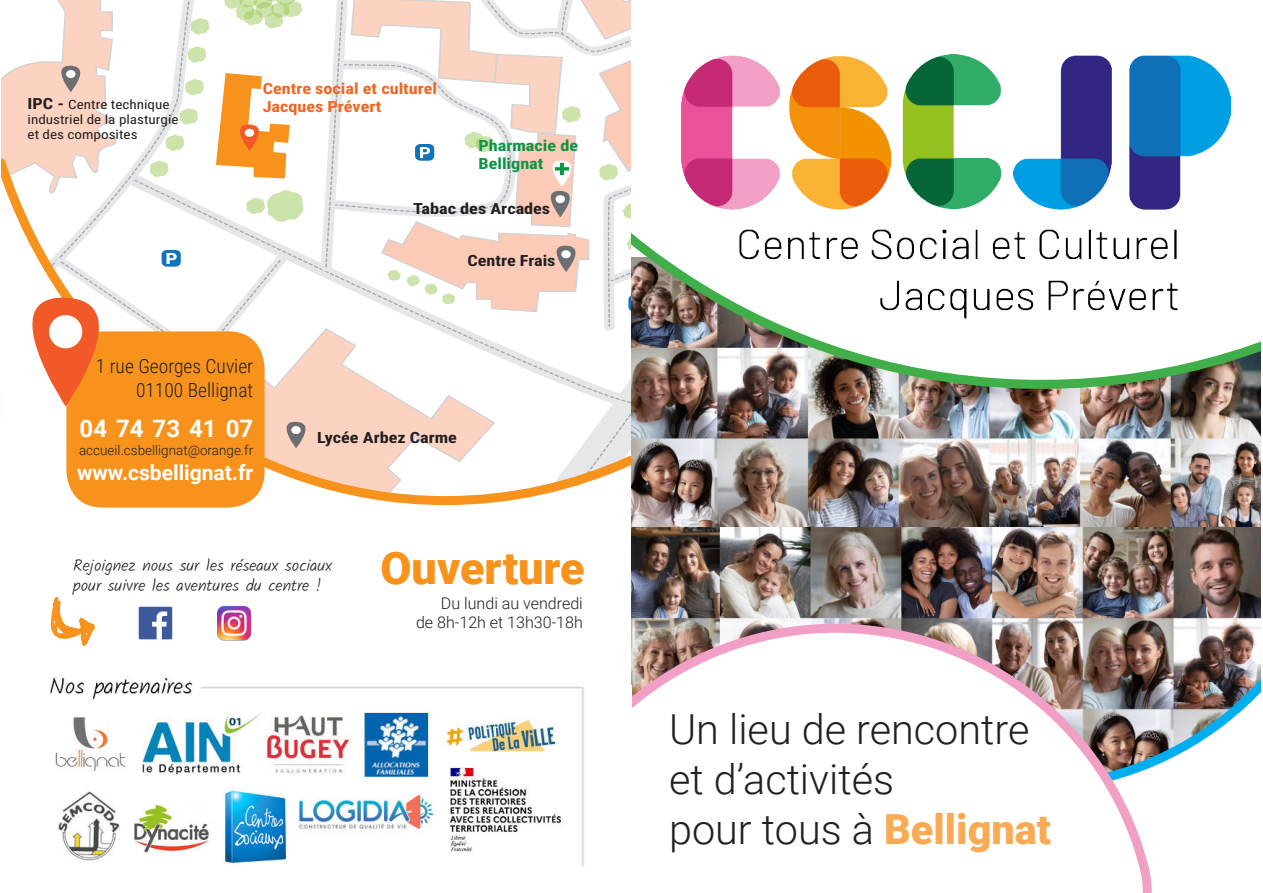
<style>
.page{position:relative;width:1263px;height:893px;background:#fff}
.page>*{position:absolute;margin:0;border:0;box-sizing:border-box;transform-origin:0 0}
.t1{font:900 45px "Roboto";color:#f7931d}
.t2{font:300 41.4px/49.7px "Roboto";color:#231f20}
.t3{font:700 24px "Roboto";color:#fff}
.t4{font:700 21px "Roboto";color:#fff}
.t5{font:300 19.5px/23.4px "Roboto Condensed";color:#231f20;text-align:right}
.t6{font:300 16.5px/19.8px "Kalam";color:#231f20}
.t7{font:300 16.05px/19.2px "Roboto";color:#231f20;text-align:right}
.t8{font:700 15.45px "Roboto Condensed";color:#231f20;scale:1.18 1}
.t9{font:700 15.45px/18.5px "Roboto Condensed";color:#f36421;scale:1.18 1}
.t10{font:700 15.45px/18.5px "Roboto Condensed";color:#0d9344;scale:1.18 1}
.t11{font:300 13.5px "Roboto";color:#231f20}
.t12{font:12.9px/15.5px "Roboto Condensed";color:#231f20;scale:1.18 1}
.s1{font-weight:700;font-size:15.45px}
.s2{font-weight:900;color:#f9aa53}
</style>
<div class="page">
<img style="left:631px;top:393px;width:630px;height:226px">
<img style="left:1161px;top:619px;width:100px;height:144px">
<svg style="left:631px;top:610px;width:530px;height:283px"></svg>
<img style="left:631px;top:93px;width:630px;height:300px">
<img style="left:681px;top:54px;width:549px;height:264px">
<svg style="left:1px;top:0;width:629px;height:152px"></svg>
<svg style="left:1px;top:152px;width:629px;height:355px"></svg>
<div style="left:66px;top:331px;width:199px;height:177px;background:#f7931d;border-radius:36px"></div>
<svg style="left:1px;top:250px;width:316px;height:212px"></svg>
<div style="left:49px;top:315px;width:33px;height:33px;background:#fff;border-radius:50%"></div>
<svg style="left:50px;top:596px;width:45px;height:50px"></svg>
<img style="left:217px;top:606px;width:34px;height:34px">
<img style="left:138px;top:606px;width:35px;height:34px">
<img style="left:50px;top:677px;width:534px;height:189px">
<p class="t12" style="left:28px;top:97px;width:129px"><span class="s1">IPC -</span> Centre technique industriel de la plasturgie et des composites</p>
<p class="t9" style="left:263px;top:81px;width:149px">Centre social et culturel<br>Jacques Prévert</p>
<p class="t10" style="left:478px;top:137px;width:86px">Pharmacie de<br>Bellignat</p>
<p class="t8" style="left:413px;top:203px;width:118px">Tabac des Arcades</p>
<p class="t8" style="left:468px;top:254px;width:76px">Centre Frais</p>
<p class="t5" style="left:96px;top:356px;width:159px">1 rue Georges Cuvier<br>01100 Bellignat</p>
<h3 class="t3" style="left:80px;top:411px;width:175px">04 74 73 41 07</h3>
<p class="t11" style="left:79px;top:445px;width:176px">accueil.csbellignat@orange.fr</p>
<p class="t4" style="left:77px;top:464px;width:178px">www.csbellignat.fr</p>
<p class="t8" style="left:317px;top:431px;width:120px">Lycée Arbez Carme</p>
<p class="t6" style="left:73px;top:556px;width:260px">Rejoignez nous sur les réseaux sociaux pour suivre les aventures du centre !</p>
<h1 class="t1" style="left:381px;top:543px;width:205px">Ouverture</h1>
<p class="t7" style="left:416px;top:595px;width:168px">Du lundi au vendredi<br>de 8h-12h et 13h30-18h</p>
<h2 class="t2" style="left:669px;top:708px;width:383px">Un lieu de rencontre et d’activités<br>pour tous à <span class="s2">Bellignat</span></h2>
</div>
